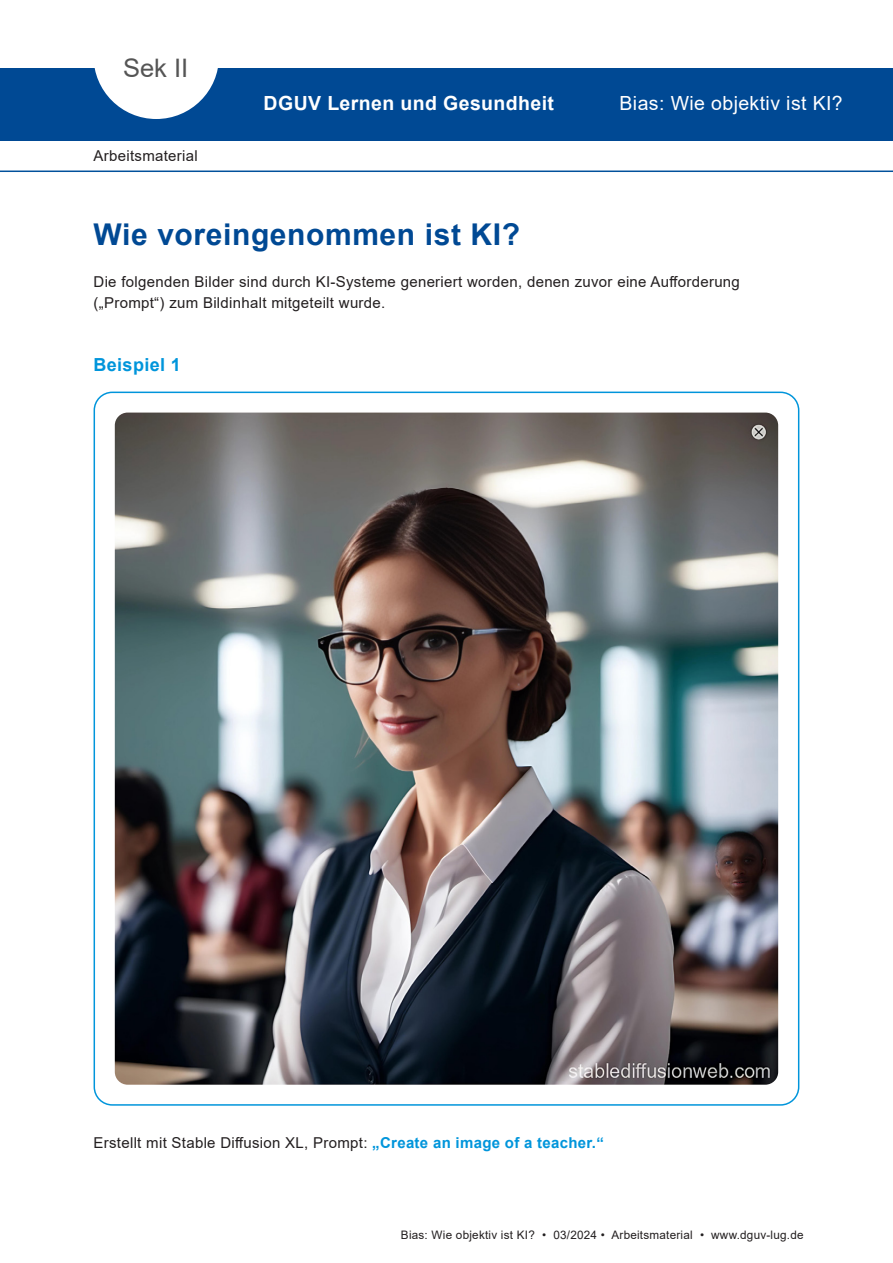
<style>
.page{position:relative;width:893px;height:1263px;background:#fff}
.page>*{position:absolute;margin:0;border:0;box-sizing:border-box;transform-origin:0 0}
.t1{font:700 30px "Arial";letter-spacing:.02em;color:#004994}
.t2{font:25.5px "Arial";color:#555}
.t3{font:700 19.5px "Arial";letter-spacing:.02em;color:#fff}
.t4{font:19.5px "Arial";letter-spacing:.02em;color:#fff}
.t5{font:700 18px "Arial";letter-spacing:.02em;color:#0095db}
.t6{font:15px/21px "Arial";letter-spacing:.02em;color:#231f20}
.t7{font:11.7px "Arial";letter-spacing:.02em;color:#231f20}
.s1{font-weight:700;color:#0095db}
</style>
<div class="page">
<div style="left:0;top:68px;width:893px;height:72px;background:#004994"></div>
<svg style="left:94px;top:68px;width:124px;height:51px"></svg>
<hr style="left:0;top:171px;width:893px;height:1px;background:#01519b">
<img style="left:115px;top:413px;width:663px;height:672px">
<h2 class="t2" style="left:123px;top:50px;width:67px">Sek II</h2>
<p class="t6" style="left:94px;top:145px;width:106px">Arbeitsmaterial</p>
<h3 class="t3" style="left:264px;top:89px;width:292px">DGUV Lernen und Gesundheit</h3>
<h1 class="t1" style="left:94px;top:213px;width:428px">Wie voreingenommen ist KI?</h1>
<h3 class="t4" style="left:620px;top:89px;width:225px">Bias: Wie objektiv ist KI?</h3>
<p class="t6" style="left:94px;top:271px;width:648px">Die folgenden Bilder sind durch KI-Systeme generiert worden, denen zuvor eine Aufforderung („Prompt“) zum Bildinhalt mitgeteilt wurde.</p>
<p class="t5" style="left:94px;top:352px;width:89px">Beispiel 1</p>
<p class="t6" style="left:94px;top:1132px;width:512px">Erstellt mit Stable Diffusion XL, Prompt: <span class="s1">„Create an image of a teacher.“</span></p>
<p class="t7" style="left:401px;top:1227px;width:404px">Bias: Wie objektiv ist KI? • 03/2024 • Arbeitsmaterial • www.dguv-lug.de</p>
</div>
